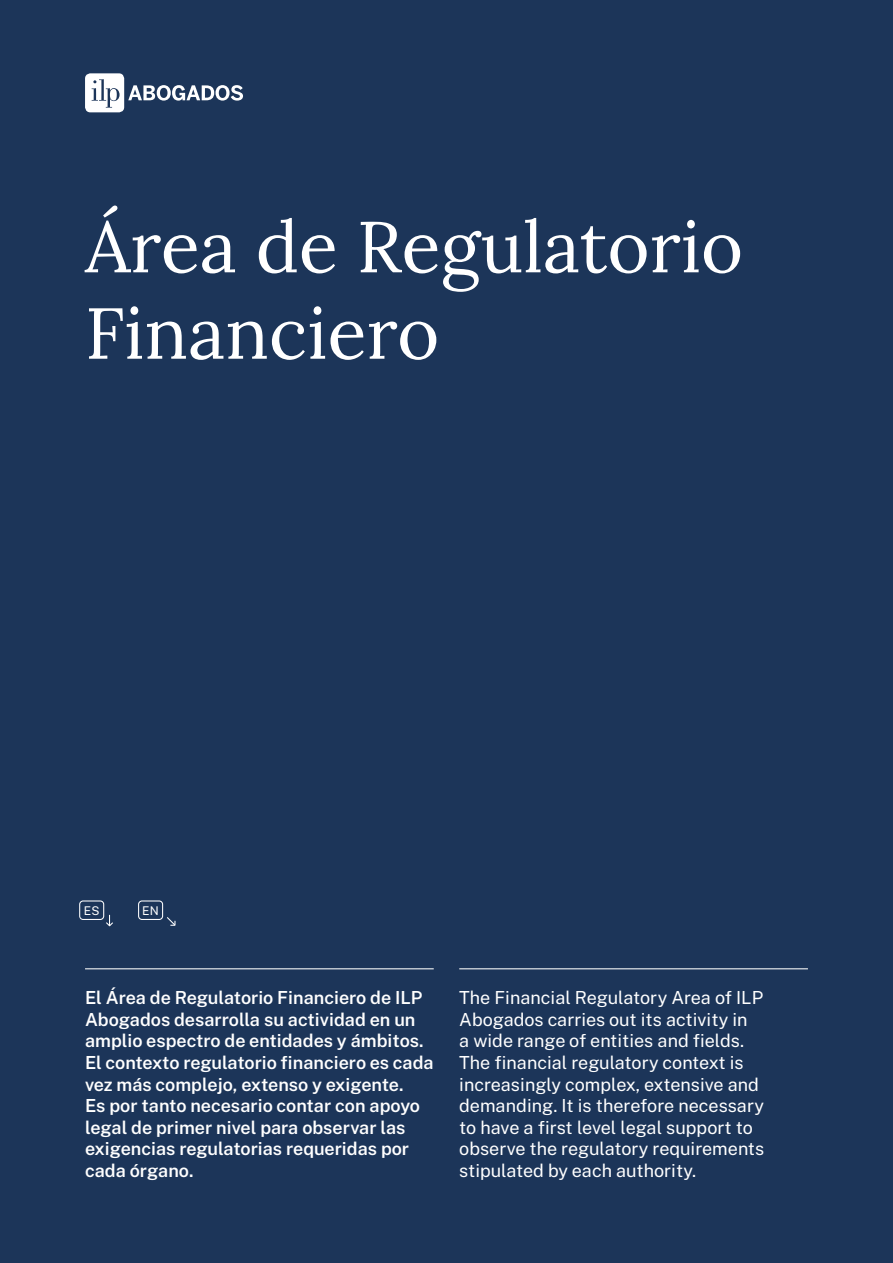
<style>
.page{position:relative;width:893px;height:1263px;background:#1c3559}
.page>*{position:absolute;margin:0;border:0;box-sizing:border-box;transform-origin:0 0}
.t1{font:72px/86.4px "Lora";color:#fff}
.t2{font:600 18px/21.6px "Public Sans";color:#fff}
.t3{font:18px/21.6px "Public Sans";color:#fff}
.t4{font:12px "Public Sans";color:#fff}
</style>
<div class="page">
<svg style="left:85px;top:73px;width:158px;height:39px"></svg>
<div style="left:79px;top:900px;width:25px;height:20px;border:1px solid #fff;border-radius:3px"></div>
<div style="left:138px;top:900px;width:25px;height:20px;border:1px solid #fff;border-radius:3px"></div>
<svg style="left:106px;top:915px;width:7px;height:12px"></svg>
<svg style="left:167px;top:917px;width:9px;height:9px"></svg>
<hr style="left:85px;top:968px;width:349px;height:1px;background:#fff">
<hr style="left:459px;top:968px;width:349px;height:1px;background:#fff">
<p class="t1" style="left:85px;top:199px;width:660px">Área de Regulatorio<br>Financiero</p>
<p class="t4" style="left:84px;top:901px;width:17px">ES</p>
<p class="t4" style="left:142px;top:901px;width:18px">EN</p>
<p class="t2" style="left:85px;top:986px;width:350px">El Área de Regulatorio Financiero de ILP Abogados desarrolla su actividad en un amplio espectro de entidades y ámbitos.<br>El contexto regulatorio financiero es cada vez más complejo, extenso y exigente.<br>Es por tanto necesario contar con apoyo legal de primer nivel para observar las exigencias regulatorias requeridas por cada órgano.</p>
<p class="t3" style="left:459px;top:986px;width:306px">The Financial Regulatory Area of ILP Abogados carries out its activity in<br>a wide range of entities and fields.<br>The financial regulatory context is increasingly complex, extensive and demanding. It is therefore necessary to have a first level legal support to observe the regulatory requirements stipulated by each authority.</p>
</div>
